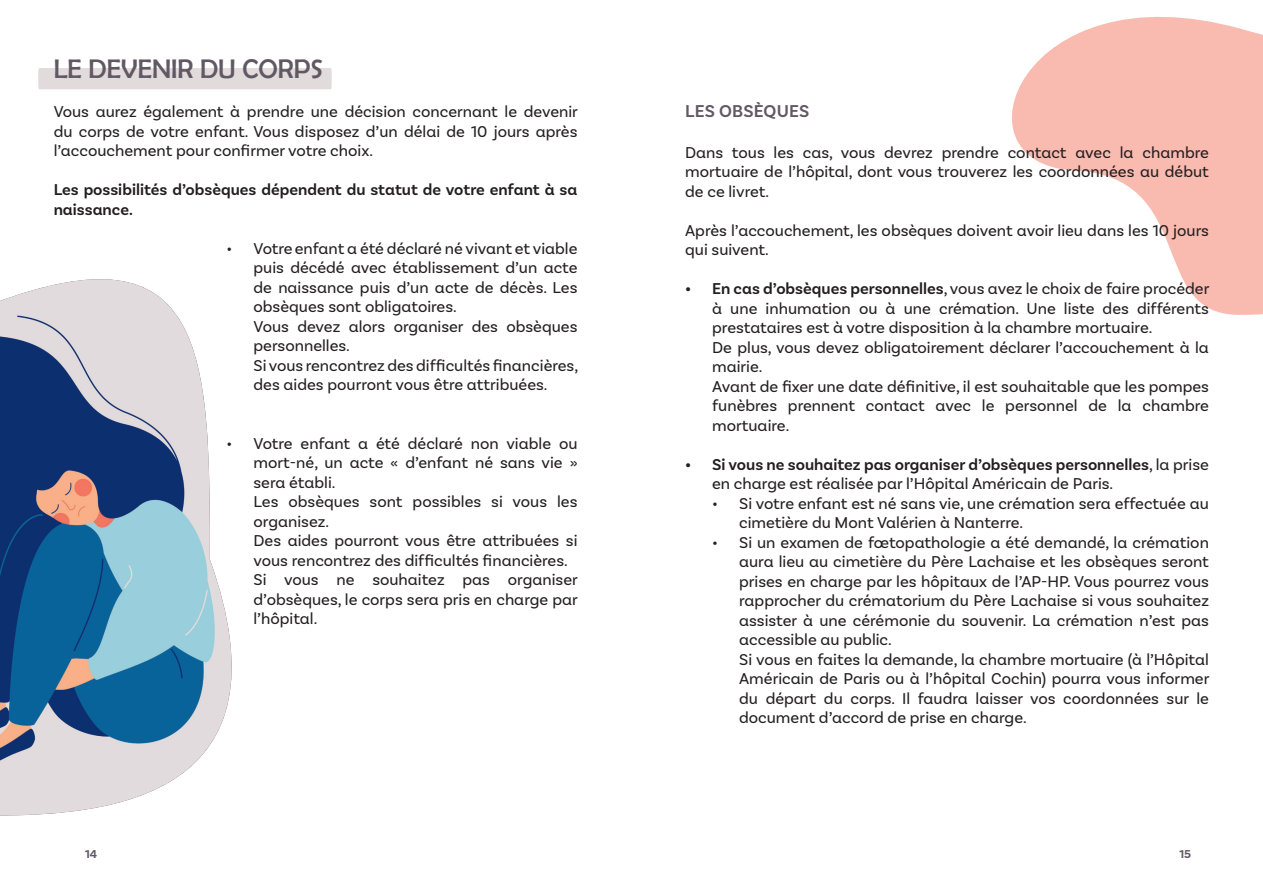
<style>
.page{position:relative;width:1263px;height:893px;background:#fff}
.page>*{position:absolute;margin:0;border:0;box-sizing:border-box;transform-origin:0 0}
.t1{font:27px "Berlin Sans FB";color:#615864}
.t2{font:600 18px "TRIAL Basic Sans Alt";letter-spacing:.01em;color:#615864}
.t3{font:16.5px/19.5px "TRIAL Basic Sans Alt";color:#231f20}
.t4{font:600 16.5px/19.5px "TRIAL Basic Sans Alt";color:#231f20}
.t5{font:700 12px "Basic Sans";color:#615864}
.s1{font-weight:600}
</style>
<div class="page">
<div style="left:38px;top:68px;width:294px;height:21px;background:#e2dbdc"></div>
<svg style="left:1012px;top:16px;width:251px;height:299px;fill:#f9bab0"></svg>
<img style="left:0;top:279px;width:232px;height:537px">
<h1 class="t1" style="left:54px;top:54px;width:271px">LE DEVENIR DU CORPS</h1>
<p class="t3" style="left:54px;top:102px;width:526px;text-align:justify">Vous aurez également à prendre une décision concernant le devenir du corps de votre enfant. Vous disposez d’un délai de 10 jours après l’accouchement pour confirmer votre choix.</p>
<p class="t4" style="left:54px;top:180px;width:525px">Les possibilités d’obsèques dépendent du statut de votre enfant à sa naissance.</p>
<p class="t3" style="left:254px;top:238px;width:326px;text-indent:-27px">• Votreenfant a été déclaré né vivant et viable puis décédé avec établissement d’un acte de naissance puis d’un acte de décès. Les obsèques sont obligatoires.<br>Vous devez alors organiser des obsèques personnelles.<br>Si vous rencontrez des difficultés financières, des aides pourront vous être attribuées.</p>
<p class="t3" style="left:254px;top:433px;width:326px;text-indent:-27px">• Votre enfant a été déclaré non viable ou mort-né, un acte « d’enfant né sans vie » sera établi.<br>Les obsèques sont possibles si vous les organisez.<br>Des aides pourront vous être attribuées si vous rencontrez des difficultés financières.<br>Si vous ne souhaitez pas organiser d’obsèques, le corps sera pris en charge par l’hôpital.</p>
<p class="t2" style="left:685px;top:100px;width:126px">LES OBSÈQUES</p>
<p class="t3" style="left:685px;top:142px;width:525px;text-align:justify">Dans tous les cas, vous devrez prendre contact avec la chambre mortuaire de l’hôpital, dont vous trouverez les coordonnées au début de ce livret.</p>
<p class="t3" style="left:685px;top:220px;width:525px">Après l’accouchement, les obsèques doivent avoir lieu dans les 10 jours qui suivent.</p>
<p class="t3" style="left:712px;top:279px;width:499px;text-indent:-27px"><span class="s1">• En cas d’obsèques personnelles</span>, vous avez le choix de faire procéder à une inhumation ou à une crémation. Une liste des différents prestataires est à votre disposition à la chambre mortuaire.<br>De plus, vous devez obligatoirement déclarer l’accouchement à la mairie.<br>Avant de fixer une date définitive, il est souhaitable que les pompes funèbres prennent contact avec le personnel de la chambre mortuaire.</p>
<p class="t3" style="left:712px;top:454px;width:498px;text-indent:-27px"><span class="s1">• Si vous ne souhaitez pas organiser d’obsèques personnelles</span>, la prise en charge est réalisée par l’Hôpital Américain de Paris.</p>
<p class="t3" style="left:739px;top:493px;width:471px;text-indent:-27px">• Si votre enfant est né sans vie, une crémation sera effectuée au cimetière du Mont Valérien à Nanterre.</p>
<p class="t3" style="left:739px;top:532px;width:472px;text-indent:-27px">• Si un examen de fœtopathologie a été demandé, la crémation aura lieu au cimetière du Père Lachaise et les obsèques seront prises en charge par les hôpitaux de l’AP-HP. Vous pourrez vous rapprocher du crématorium du Père Lachaise si vous souhaitez assister à une cérémonie du souvenir. La crémation n’est pas accessible au public.<br>Si vous en faites la demande, la chambre mortuaire (à l’Hôpital Américain de Paris ou à l’hôpital Cochin) pourra vous informer du départ du corps. Il faudra laisser vos coordonnées sur le document d’accord de prise en charge.</p>
<p class="t5" style="left:85px;top:847px;width:14px">14</p>
<p class="t5" style="left:1179px;top:847px;width:13px">15</p>
</div>
